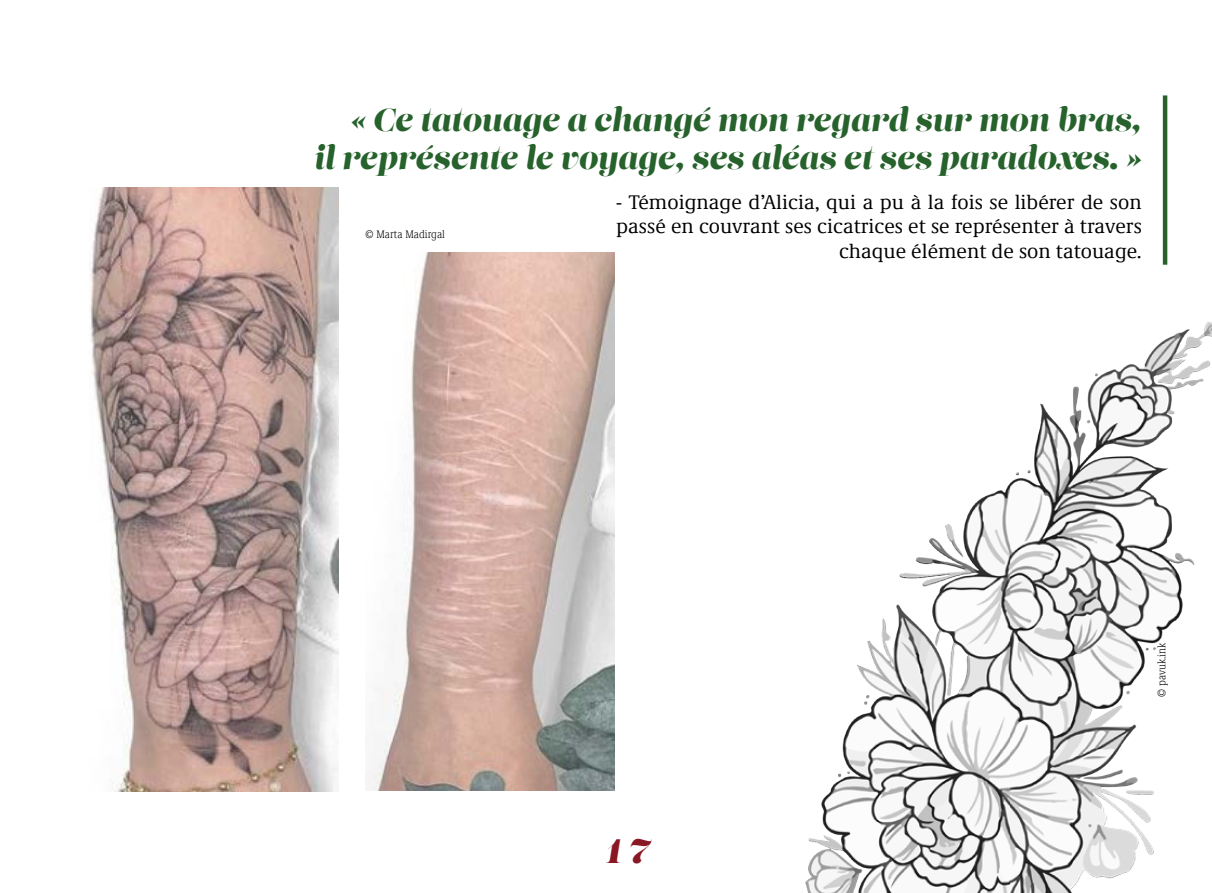
<style>
.page{position:relative;width:1212px;height:893px;background:#fff}
.page>*{position:absolute;margin:0;border:0;box-sizing:border-box;transform-origin:0 0}
.t1{font:italic 33.75px "Lust";color:#8a1724}
.t2{font:italic 31.5px/37.8px "Lust";color:#27622c;text-align:right}
.t3{font:20.25px/24.3px "Demos Next Pro";color:#000;text-align:right}
.t4{font:300 condensed 11.25px "Demos Next Pro";color:#000}
</style>
<div class="page">
<img style="left:806px;top:322px;width:406px;height:571px">
<hr style="left:1163px;top:95px;width:4px;height:170px;background:#27622c">
<img style="left:90px;top:188px;width:249px;height:603px">
<img style="left:366px;top:253px;width:249px;height:538px">
<h2 class="t2" style="left:314px;top:103px;width:829px">« Ce tatouage a changé mon regard sur mon bras,<br>il représente le voyage, ses aléas et ses paradoxes. »</h2>
<p class="t3" style="left:616px;top:189px;width:527px">- Témoignage d’Alicia, qui a pu à la fois se libérer de son passé en couvrant ses cicatrices et se représenter à travers chaque élément de son tatouage.</p>
<p class="t4" style="left:366px;top:227px;width:81px">© Marta Madirgal</p>
<h1 class="t1" style="left:607px;top:829px;width:46px">17</h1>
<p class="t4" style="left:1154px;top:697px;width:56px;rotate:-90deg">© pavuk.ink</p>
</div>
